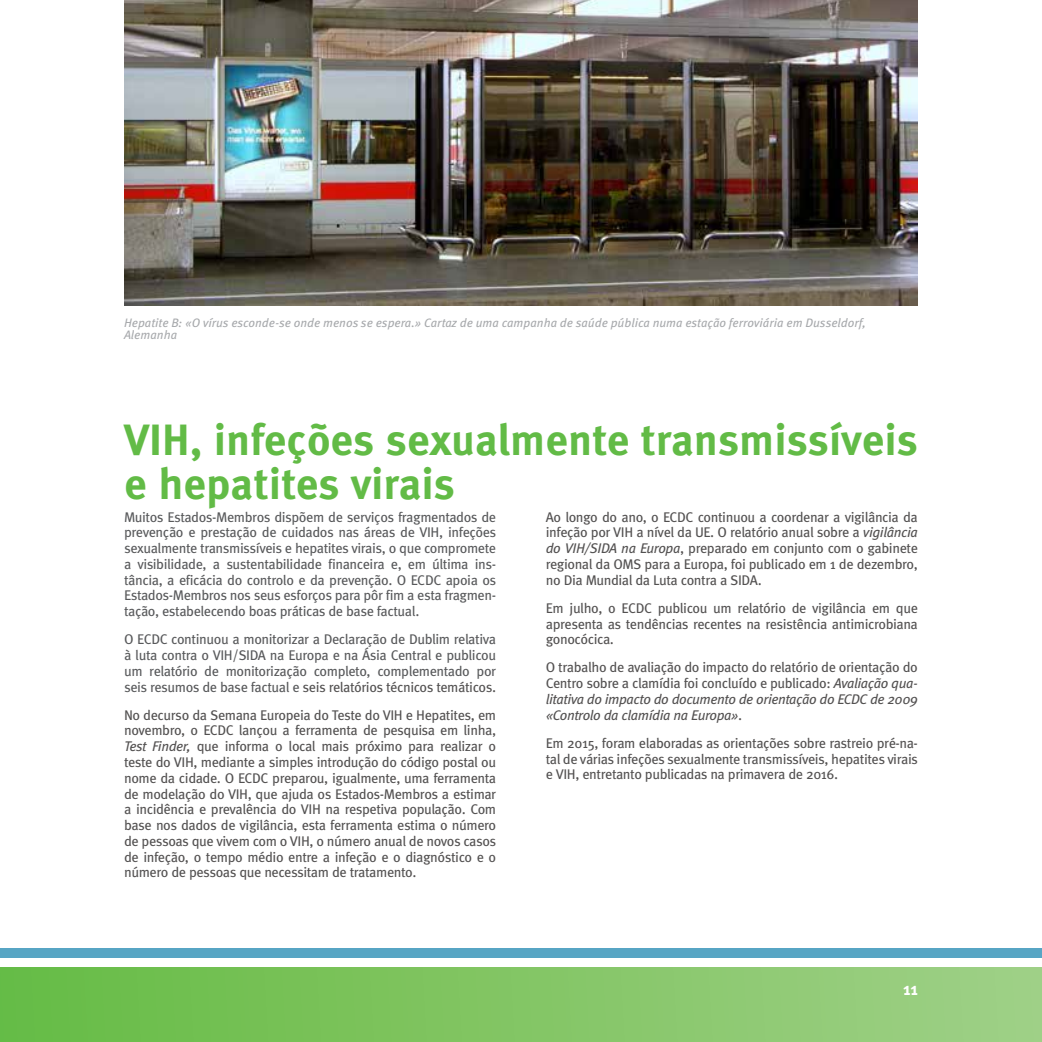
<style>
.page{position:relative;width:1042px;height:1042px;background:#fff}
.page>*{position:absolute;margin:0;border:0;box-sizing:border-box;transform-origin:0 0}
.t1{font:700 43.75px/43.8px "Meta Pro";color:#62bb46}
.t2{font:700 17.5px "Meta Pro";color:#fff}
.t3{font:14px/15.8px "Meta Pro";letter-spacing:-.03em;color:#535151;text-align:justify}
.t4{font:14px/15.8px "Meta Pro";letter-spacing:-.03em;color:#58595b;text-align:justify}
.t5{font:italic 12.25px/12.2px "Meta Pro";color:#a7a9ac}
.s1{color:#535151}
.s2{font-style:italic}
</style>
<div class="page">
<img style="left:124px;top:0;width:794px;height:305px">
<div style="left:0;top:947px;width:1042px;height:10px;background:#57a5c4"></div>
<div style="left:0;top:967px;width:1042px;height:75px;background:linear-gradient(to right,#66bc44,#a0d087)"></div>
<p class="t5" style="left:124px;top:317px;width:743px">Hepatite B: «O vírus esconde-se onde menos se espera.» Cartaz de uma campanha de saúde pública numa estação ferroviária em Dusseldorf,<br>Alemanha</p>
<h1 class="t1" style="left:124px;top:419px;width:795px">VIH, infeções sexualmente transmissíveis e hepatites virais</h1>
<p class="t4" style="left:124px;top:509px;width:374px">Muitos Estados-Membros dispõem de serviços fragmentados de prevenção e prestação de cuidados nas áreas de VIH, infeções sexualmente transmissíveis e hepatites virais, o que compromete a visibilidade, a sustentabilidade financeira e, em última ins&shy;tância, a eficácia do controlo e da prevenção. O ECDC apoia os Estados-Membros nos seus esforços para pôr fim a esta fragmen&shy;tação, estabelecendo boas práticas de base factual.</p>
<p class="t4" style="left:124px;top:632px;width:374px">O ECDC continuou a monitorizar a Declaração de Dublim relativa à luta contra o VIH/SIDA na Europa e na Ásia Central e publicou um relatório de monitorização completo, complementado por seis resumos de base factual e <span class="s1">seis relatórios técnicos temáticos.</span></p>
<p class="t3" style="left:124px;top:707px;width:374px">No decurso da Semana Europeia do Teste do VIH e Hepatites, em novembro, o ECDC lançou a ferramenta de pesquisa em linha, <span class="s2">Test Finder,</span> que informa o local mais próximo para realizar o teste do VIH, mediante a simples introdução do código postal ou nome da cidade. O ECDC preparou, igualmente, uma ferramenta de modelação do VIH, que ajuda os Estados-Membros a estimar a incidência e prevalência do VIH na respetiva população. Com base nos dados de vigilância, esta ferramenta estima o número de pessoas que vivem com o VIH, o número anual de novos casos de infeção, o tempo médio entre a infeção e o diagnóstico e o número de pessoas que necessitam de tratamento.</p>
<p class="t3" style="left:546px;top:509px;width:374px">Ao longo do ano, o ECDC continuou a coordenar a vigilância da infeção por VIH a nível da UE. O relatório anual sobre a <span class="s2">vigilância do VIH/SIDA na Europa</span>, preparado em conjunto com o gabinete regional da OMS para a Europa, foi publicado em 1 de dezembro, no Dia Mundial da Luta contra a SIDA.</p>
<p class="t3" style="left:546px;top:600px;width:374px">Em julho, o ECDC publicou um relatório de vigilância em que apresenta as tendências recentes na resistência antimicrobiana gonocócica.</p>
<p class="t3" style="left:546px;top:660px;width:374px">O trabalho de avaliação do impacto do relatório de orientação do Centro sobre a clamídia foi concluído e publicado: <span class="s2">Avaliação qua&shy;litativa do impacto do documento de orientação do ECDC de 2009 «Controlo da clamídia na Europa»</span>.</p>
<p class="t3" style="left:546px;top:735px;width:374px">Em 2015, foram elaboradas as orientações sobre rastreio pré-na&shy;tal de várias infeções sexualmente transmissíveis, hepatites virais e VIH, entretanto publicadas na primavera de 2016.</p>
<p class="t2" style="left:903px;top:977px;width:16px">11</p>
</div>
